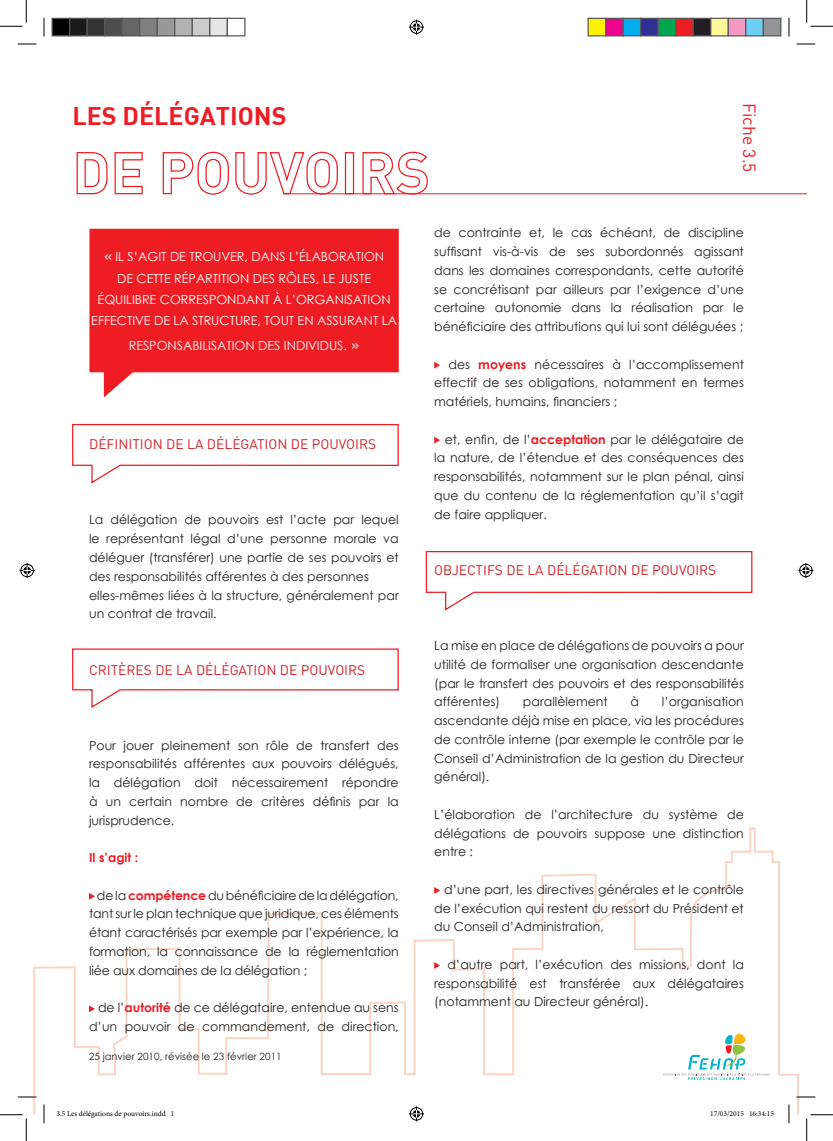
<style>
.page{position:relative;width:833px;height:1141px;background:#fff}
.page>*{position:absolute;margin:0;border:0;box-sizing:border-box;transform-origin:0 0}
.t1{font:25px "DIN Bold";color:#ee1d23}
.t2{font:17.5px "DIN";color:#ee1d23}
.t3{font:13.75px "DIN";color:#d1232a}
.t4{font:12.5px/18.8px "Century Gothic";color:#231f20;text-align:justify}
.t5{font:12.5px/21.2px "Century Gothic";color:#fff;text-align:center}
.t6{font:700 12.5px "Century Gothic";color:#ee1d23}
.t7{font:10px "Century Gothic";color:#231f20}
.t8{font:7.5px "Minion Pro";color:#000}
.s1{font-family:"DIN";font-size:15px}
.s2{font-weight:700;color:#ee1d23}
</style>
<div class="page">
<svg style="left:33px;top:827px;width:765px;height:287px"></svg>
<svg style="left:76px;top:152px;width:32px;height:43px"></svg>
<svg style="left:114px;top:152px;width:29px;height:43px"></svg>
<svg style="left:162px;top:151px;width:176px;height:44px"></svg>
<div style="left:344px;top:152px;width:10px;height:42px;border:1px solid #ee1d23"></div>
<svg style="left:361px;top:151px;width:67px;height:44px"></svg>
<svg style="left:89px;top:892px;width:6px;height:7px"></svg>
<svg style="left:89px;top:1005px;width:6px;height:7px"></svg>
<svg style="left:662px;top:1033px;width:107px;height:46px"></svg>
<svg style="left:434px;top:362px;width:6px;height:6px"></svg>
<svg style="left:434px;top:437px;width:6px;height:6px"></svg>
<svg style="left:434px;top:887px;width:6px;height:6px"></svg>
<svg style="left:434px;top:962px;width:6px;height:6px"></svg>
<hr style="left:283px;top:193px;width:523px;height:1px;background:#ee1d23">
<div style="left:89px;top:229px;width:309px;height:143px;background:#ee1d23"></div>
<svg style="left:104px;top:370px;width:31px;height:27px"></svg>
<svg style="left:72px;top:424px;width:327px;height:60px"></svg>
<svg style="left:425px;top:551px;width:327px;height:60px"></svg>
<svg style="left:72px;top:648px;width:327px;height:60px"></svg>
<svg style="left:18px;top:43px;width:18px;height:2px"></svg>
<svg style="left:796px;top:43px;width:18px;height:2px"></svg>
<svg style="left:18px;top:1096px;width:18px;height:1px"></svg>
<svg style="left:796px;top:1096px;width:18px;height:1px"></svg>
<svg style="left:43px;top:18px;width:2px;height:18px"></svg>
<svg style="left:43px;top:1104px;width:2px;height:19px"></svg>
<svg style="left:788px;top:18px;width:1px;height:18px"></svg>
<svg style="left:787px;top:1104px;width:2px;height:19px"></svg>
<svg style="left:0;top:0;width:27px;height:27px"></svg>
<svg style="left:0;top:1114px;width:27px;height:26px"></svg>
<svg style="left:806px;top:0;width:26px;height:27px"></svg>
<svg style="left:806px;top:1114px;width:26px;height:26px"></svg>
<svg style="left:409px;top:20px;width:15px;height:15px"></svg>
<svg style="left:409px;top:1106px;width:15px;height:15px"></svg>
<svg style="left:20px;top:563px;width:15px;height:15px"></svg>
<svg style="left:798px;top:563px;width:14px;height:15px"></svg>
<div style="left:52px;top:18px;width:18px;height:18px;background:#000"></div>
<div style="left:51px;top:18px;width:19px;height:18px;border:1px solid #595959"></div>
<div style="left:70px;top:18px;width:17px;height:18px;background:#1a1a1a"></div>
<div style="left:69px;top:18px;width:19px;height:18px;border:1px solid #595959"></div>
<div style="left:87px;top:18px;width:18px;height:18px;background:#333"></div>
<div style="left:86px;top:18px;width:19px;height:18px;border:1px solid #595959"></div>
<div style="left:105px;top:18px;width:17px;height:18px;background:#4d4d4d"></div>
<div style="left:104px;top:18px;width:19px;height:18px;border:1px solid #595959"></div>
<div style="left:122px;top:18px;width:18px;height:18px;background:#666"></div>
<div style="left:121px;top:18px;width:19px;height:18px;border:1px solid #595959"></div>
<div style="left:140px;top:18px;width:17px;height:18px;background:#808080"></div>
<div style="left:139px;top:18px;width:19px;height:18px;border:1px solid #595959"></div>
<div style="left:157px;top:18px;width:18px;height:18px;background:#999"></div>
<div style="left:156px;top:18px;width:19px;height:18px;border:1px solid #595959"></div>
<div style="left:175px;top:18px;width:17px;height:18px;background:#b3b3b3"></div>
<div style="left:174px;top:18px;width:19px;height:18px;border:1px solid #595959"></div>
<div style="left:192px;top:18px;width:18px;height:18px;background:#ccc"></div>
<div style="left:191px;top:18px;width:19px;height:18px;border:1px solid #595959"></div>
<div style="left:210px;top:18px;width:17px;height:18px;background:#e6e6e6"></div>
<div style="left:209px;top:18px;width:19px;height:18px;border:1px solid #595959"></div>
<div style="left:226px;top:18px;width:19px;height:18px;border:1px solid #595959"></div>
<div style="left:587px;top:18px;width:18px;height:18px;background:#fff101"></div>
<div style="left:587px;top:18px;width:19px;height:18px;border:1px solid #595959"></div>
<div style="left:605px;top:18px;width:17px;height:18px;background:#ed028c"></div>
<div style="left:604px;top:18px;width:19px;height:18px;border:1px solid #595959"></div>
<div style="left:622px;top:18px;width:18px;height:18px;background:#00aeef"></div>
<div style="left:622px;top:18px;width:19px;height:18px;border:1px solid #595959"></div>
<div style="left:640px;top:18px;width:17px;height:18px;background:#2e3092"></div>
<div style="left:639px;top:18px;width:19px;height:18px;border:1px solid #595959"></div>
<div style="left:657px;top:18px;width:18px;height:18px;background:#00a54f"></div>
<div style="left:657px;top:18px;width:19px;height:18px;border:1px solid #595959"></div>
<div style="left:675px;top:18px;width:17px;height:18px;background:#ee1d23"></div>
<div style="left:674px;top:18px;width:19px;height:18px;border:1px solid #595959"></div>
<div style="left:692px;top:18px;width:18px;height:18px;background:#231f20"></div>
<div style="left:692px;top:18px;width:19px;height:18px;border:1px solid #595959"></div>
<div style="left:710px;top:18px;width:17px;height:18px;background:#fff79a"></div>
<div style="left:709px;top:18px;width:19px;height:18px;border:1px solid #595959"></div>
<div style="left:727px;top:18px;width:18px;height:18px;background:#f499c2"></div>
<div style="left:727px;top:18px;width:19px;height:18px;border:1px solid #595959"></div>
<div style="left:745px;top:18px;width:17px;height:18px;background:#6bcff6"></div>
<div style="left:744px;top:18px;width:19px;height:18px;border:1px solid #595959"></div>
<div style="left:762px;top:18px;width:18px;height:18px;background:#939598"></div>
<div style="left:762px;top:18px;width:19px;height:18px;border:1px solid #595959"></div>
<svg style="left:56px;top:1109px;width:118px;height:5px"></svg>
<svg style="left:710px;top:1109px;width:33px;height:5px"></svg>
<svg style="left:749px;top:1110px;width:24px;height:4px"></svg>
<h1 class="t1" style="left:72px;top:99px;width:215px">LES DÉLÉGATIONS</h1>
<p class="t5" style="left:91px;top:246px;width:307px"><span class="s1">«</span> IL S’AGIT DE TROUVER, DANS L’ÉLABORATION<br>DE CETTE RÉPARTITION DES RÔLES, LE JUSTE ÉQUILIBRE CORRESPONDANT À L’ORGANISATION EFFECTIVE DE LA STRUCTURE, TOUT EN ASSURANT LA</p>
<p class="t5" style="left:129px;top:335px;width:232px">RESPONSABILISATION DES INDIVIDUS. <span class="s1">»</span></p>
<p class="t3" style="left:89px;top:436px;width:288px">DÉFINITION DE LA DÉLÉGATION DE POUVOIRS</p>
<p class="t4" style="left:89px;top:510px;width:311px;text-align:left">La délégation de pouvoirs est l’acte par lequel le représentant légal d’une personne morale va déléguer (transférer) une partie de ses pouvoirs et des responsabilités afférentes à des personnes elles-mêmes liées à la structure, généralement par un contrat de travail.</p>
<p class="t3" style="left:89px;top:661px;width:277px">CRITÈRES DE LA DÉLÉGATION DE POUVOIRS</p>
<p class="t4" style="left:89px;top:735px;width:311px">Pour jouer pleinement son rôle de transfert des responsabilités afférentes aux pouvoirs délégués, la délégation doit nécessairement répondre à un certain nombre de critères définis par la jurisprudence.</p>
<p class="t6" style="left:89px;top:848px;width:51px">Il s’agit :</p>
<p class="t4" style="left:89px;top:885px;width:311px;text-indent:8px">de la <span class="s2">compétence</span> du bénéficiaire de la délégation, tant sur le plan technique que juridique, ces éléments étant caractérisés par exemple par l’expérience, la formation, la connaissance de la réglementation liée aux domaines de la délégation ;</p>
<p class="t4" style="left:89px;top:998px;width:311px;text-align:right">de l’<span class="s2">autorité</span> de ce délégataire, entendue au sens d’un pouvoir de commandement, de direction,</p>
<p class="t7" style="left:89px;top:1049px;width:194px">25 janvier 2010, révisée le 23 février 2011</p>
<h2 class="t2" style="left:760px;top:103px;width:71px;rotate:90deg">Fiche 3.5</h2>
<p class="t4" style="left:434px;top:223px;width:311px">de contrainte et, le cas échéant, de discipline suffisant vis-à-vis de ses subordonnés agissant dans les domaines correspondants, cette autorité se concrétisant par ailleurs par l’exigence d’une certaine autonomie dans la réalisation par le bénéficiaire des attributions qui lui sont déléguées ;</p>
<p class="t4" style="left:434px;top:354px;width:311px;text-indent:14px">des <span class="s2">moyens</span> nécessaires à l’accomplissement effectif de ses obligations, notamment en termes matériels, humains, financiers ;</p>
<p class="t4" style="left:434px;top:429px;width:311px;text-indent:11px">et, enfin, de l’<span class="s2">acceptation</span> par le délégataire de la nature, de l’étendue et des conséquences des responsabilités, notamment sur le plan pénal, ainsi que du contenu de la réglementation qu’il s’agit de faire appliquer.</p>
<p class="t3" style="left:434px;top:561px;width:283px">OBJECTIFS DE LA DÉLÉGATION DE POUVOIRS</p>
<p class="t4" style="left:434px;top:636px;width:311px">La mise en place de délégations de pouvoirs a pour utilité de formaliser une organisation descendante (par le transfert des pouvoirs et des responsabilités afférentes)</p>
<p class="t4" style="left:522px;top:692px;width:86px">parallèlement</p>
<p class="t4" style="left:630px;top:692px;width:10px">à</p>
<p class="t4" style="left:434px;top:692px;width:311px;text-indent:227px">l’organisation ascendante déjà mise en place, via les procédures de contrôle interne (par exemple le contrôle par le Conseil d’Administration de la gestion du Directeur général).</p>
<p class="t4" style="left:434px;top:804px;width:311px">L’élaboration de l’architecture du système de délégations de pouvoirs suppose une distinction entre :</p>
<p class="t4" style="left:434px;top:879px;width:311px;text-indent:10px">d’une part, les directives générales et le contrôle de l’exécution qui restent du ressort du Président et du Conseil d’Administration,</p>
<p class="t4" style="left:434px;top:954px;width:311px;text-indent:13px">d’autre part, l’exécution des missions, dont la responsabilité est transférée aux délégataires (notamment au Directeur général).</p>
<p class="t8" style="left:56px;top:1108px;width:119px">3.5 Les délégations de pouvoirs.indd 1</p>
<p class="t8" style="left:709px;top:1108px;width:65px">17/03/2015 16:34:15</p>
</div>
